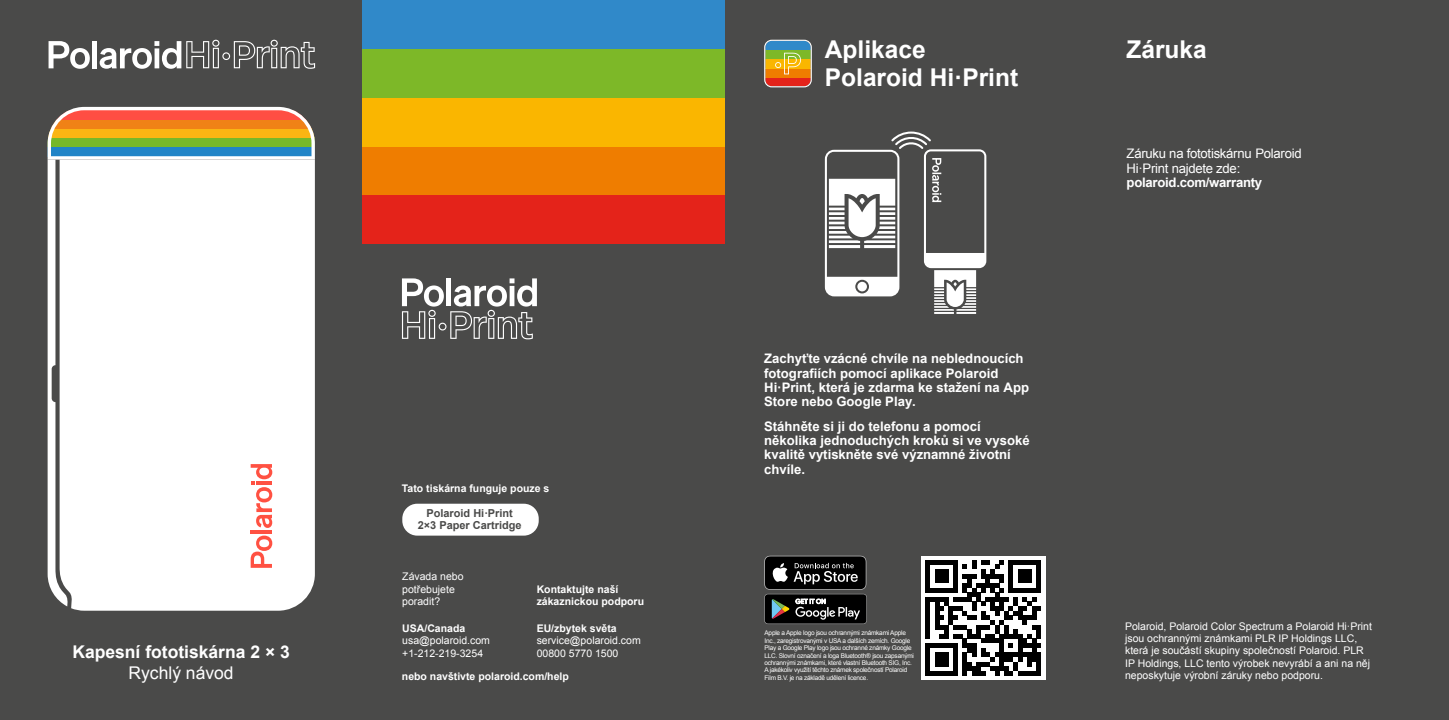
<style>
.page{position:relative;width:1449px;height:720px;background:#fff}
.page>*{position:absolute;margin:0;border:0;box-sizing:border-box;transform-origin:0 0}
.t1{font:700 24.5px/28px "Arial";color:#fff}
.t2{font:700 17.5px "Arial";color:#fff}
.t3{font:17.5px "Arial";color:#fff}
.t4{font:700 13.12px/14.3px "Arial";color:#fff}
.t5{font:13.12px/14.3px "Arial";letter-spacing:-.02em;color:#fff}
.t6{font:700 13.12px "Arial";letter-spacing:-.02em;color:#fff}
.t7{font:700 11.03px/12.2px "Arial";color:#4a4a49;text-align:center}
.t8{font:10.5px/12.2px "Arial";color:#fff}
.t9{font:700 10.5px/12.2px "Arial";color:#fff}
.t10{font:6.48px/7.4px "Arial";letter-spacing:-.035em;color:#fff}
</style>
<div class="page">
<div style="left:0;top:0;width:1449px;height:719px;background:#4a4a49"></div>
<div style="left:362px;top:0;width:362px;height:49px;background:#3089c9"></div>
<div style="left:362px;top:49px;width:362px;height:49px;background:#7db828"></div>
<div style="left:362px;top:98px;width:362px;height:49px;background:#fab600"></div>
<div style="left:362px;top:147px;width:362px;height:48px;background:#ef7d00"></div>
<div style="left:362px;top:195px;width:362px;height:49px;background:#e4231a"></div>
<svg style="left:402px;top:278px;width:135px;height:61px"></svg>
<svg style="left:764px;top:555px;width:103px;height:69px;background:#313231"></svg>
<div style="left:765px;top:77px;width:45px;height:9px;background:#e4231a"></div>
<div style="left:765px;top:68px;width:45px;height:9px;background:#ef7d00"></div>
<div style="left:765px;top:59px;width:45px;height:9px;background:#fab600"></div>
<div style="left:765px;top:50px;width:45px;height:9px;background:#7db828"></div>
<div style="left:765px;top:41px;width:45px;height:9px;background:#3089c9"></div>
<svg style="left:775px;top:53px;width:26px;height:21px"></svg>
<div style="left:764px;top:40px;width:48px;height:47px;border:1px solid #fff;border-radius:7px"></div>
<div style="left:402px;top:503px;width:137px;height:32px;background:#fff;border-radius:15px"></div>
<svg style="left:825px;top:131px;width:161px;height:183px"></svg>
<div style="left:921px;top:555px;width:124px;height:124px;background:#fff"></div>
<svg style="left:925px;top:560px;width:116px;height:115px"></svg>
<svg style="left:49px;top:41px;width:41px;height:28px"></svg>
<div style="left:92px;top:41px;width:5px;height:27px;background:#fff"></div>
<svg style="left:100px;top:40px;width:215px;height:29px"></svg>
<svg style="left:48px;top:107px;width:267px;height:499px;background:#f4f0ea"></svg>
<h2 class="t2" style="left:72px;top:640px;width:219px">Kapesní fototiskárna 2 × 3</h2>
<h2 class="t3" style="left:129px;top:661px;width:107px">Rychlý návod</h2>
<h3 class="t9" style="left:402px;top:482px;width:149px">Tato tiskárna funguje pouze s</h3>
<h3 class="t7" style="left:418px;top:507px;width:105px">Polaroid Hi·Print<br>2×3 Paper Cartridge</h3>
<h3 class="t8" style="left:402px;top:570px;width:63px">Závada nebo potřebujete poradit?</h3>
<h3 class="t9" style="left:402px;top:622px;width:65px">USA/Canada</h3>
<h3 class="t8" style="left:402px;top:634px;width:89px">usa@polaroid.com +1-212-219-3254</h3>
<h3 class="t9" style="left:537px;top:582px;width:109px">Kontaktujte naší zákaznickou podporu</h3>
<h3 class="t9" style="left:537px;top:622px;width:81px">EU/zbytek světa</h3>
<h3 class="t8" style="left:537px;top:634px;width:106px">service@polaroid.com<br>00800 5770 1500</h3>
<h3 class="t9" style="left:402px;top:669px;width:168px">nebo navštivte polaroid.com/help</h3>
<h1 class="t1" style="left:825px;top:36px;width:195px">Aplikace<br>Polaroid Hi·Print</h1>
<h3 class="t4" style="left:764px;top:352px;width:266px">Zachyťte vzácné chvíle na neblednoucích fotografiích pomocí aplikace Polaroid Hi·Print, která je zdarma ke stažení na App Store nebo Google Play.</h3>
<h3 class="t4" style="left:764px;top:419px;width:267px">Stáhněte si ji do telefonu a pomocí několika jednoduchých kroků si ve vysoké kvalitě vytiskněte své významné životní chvíle.</h3>
<p class="t10" style="left:764px;top:629px;width:151px">Apple a Apple logo jsou ochrannými známkami Apple Inc., zaregistrovanými v USA a dalších zemích. Google Play a Google Play logo jsou ochranné známky Google LLC. Slovní označení a loga Bluetooth® jsou zapsanými ochrannými známkami, které vlastní Bluetooth SIG, Inc.<br>A jakékoliv využití těchto známek společností Polaroid Film B.V. je na základě udělení licence.</p>
<h1 class="t1" style="left:1126px;top:36px;width:82px">Záruka</h1>
<h3 class="t5" style="left:1126px;top:146px;width:177px">Záruku na fototiskárnu Polaroid<br>Hi·Print najdete zde:</h3>
<h3 class="t6" style="left:1126px;top:174px;width:137px">polaroid.com/warranty</h3>
<p class="t8" style="left:1125px;top:619px;width:248px">Polaroid, Polaroid Color Spectrum a Polaroid Hi·Print jsou ochrannými známkami PLR IP Holdings LLC, která je součástí skupiny společností Polaroid. PLR IP Holdings, LLC tento výrobek nevyrábí a ani na něj neposkytuje výrobní záruky nebo podporu.</p>
</div>
